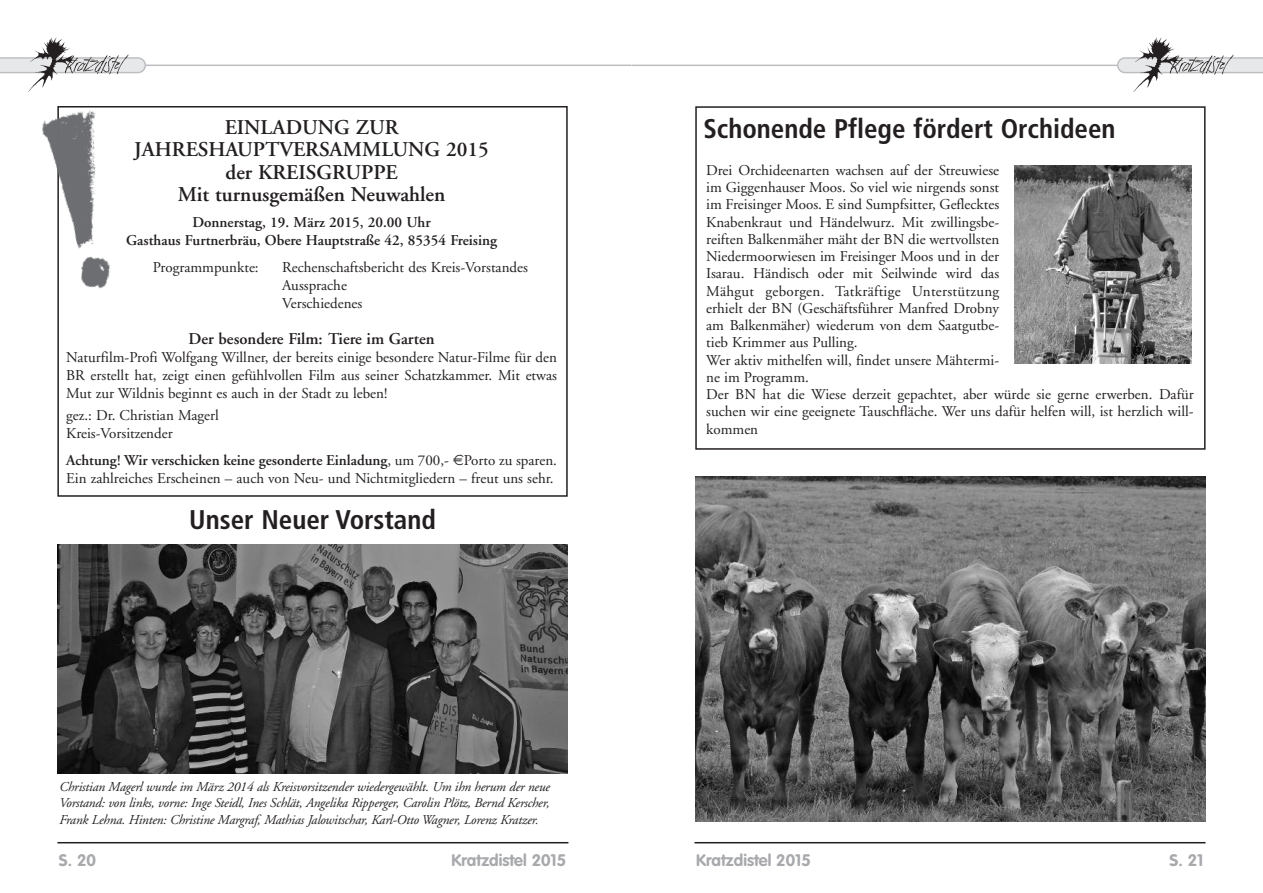
<style>
.page{position:relative;width:1263px;height:893px;background:#fff}
.page>*{position:absolute;margin:0;border:0;box-sizing:border-box;transform-origin:0 0}
.t1{font:700 condensed 27px "Frutiger";color:#231f20}
.t2{font:600 21px/22.5px "Adobe Garamond";color:#231f20;text-align:center}
.t3{font:700 16.5px "VAG Rounded";color:#a8a9ad}
.t4{font:600 16.5px "Adobe Garamond";color:#231f20}
.t5{font:15px/17.2px "Adobe Garamond";color:#231f20}
.t6{font:600 15px/18px "Adobe Garamond";color:#231f20;text-align:center}
.t7{font:italic 13.5px/16.5px "Adobe Garamond";letter-spacing:-.015em;color:#231f20;text-align:justify}
.s1{font-weight:600}
</style>
<div class="page">
<svg style="left:1117px;top:57px;width:146px;height:16px"></svg>
<img style="left:1129px;top:37px;width:106px;height:55px">
<hr style="left:632px;top:65px;width:485px;height:1px;background:#bcbdc0">
<hr style="left:694px;top:842px;width:511px;height:1px;background:#231f20">
<svg style="left:0;top:57px;width:146px;height:16px"></svg>
<img style="left:24px;top:37px;width:106px;height:55px">
<hr style="left:146px;top:65px;width:485px;height:1px;background:#bcbdc0">
<hr style="left:57px;top:842px;width:511px;height:1px;background:#231f20">
<div style="left:57px;top:106px;width:511px;height:391px;border:2px solid #231f20"></div>
<img style="left:42px;top:106px;width:83px;height:202px">
<img style="left:57px;top:544px;width:511px;height:229px">
<div style="left:695px;top:106px;width:510px;height:344px;border:2px solid #231f20"></div>
<img style="left:1014px;top:165px;width:177px;height:199px">
<img style="left:695px;top:476px;width:510px;height:346px">
<h2 class="t2" style="left:134px;top:117px;width:356px">EINLADUNG ZUR<br>JAHRESHAUPTVERSAMMLUNG 2015 der KREISGRUPPE<br>Mit turnusgemäßen Neuwahlen</h2>
<p class="t6" style="left:126px;top:214px;width:372px">Donnerstag, 19. März 2015, 20.00 Uhr<br>Gasthaus Furtnerbräu, Obere Hauptstraße 42, 85354 Freising</p>
<p class="t5" style="left:153px;top:259px;width:107px">Programmpunkte:</p>
<p class="t5" style="left:282px;top:259px;width:247px;line-height:18px">Rechenschaftsbericht des Kreis-Vorstandes<br>Aussprache<br>Verschiedenes</p>
<p class="t4" style="left:189px;top:332px;width:248px">Der besondere Film: Tiere im Garten</p>
<p class="t5" style="left:66px;top:349px;width:492px;line-height:18px;text-align:justify">Naturfilm-Profi Wolfgang Willner, der bereits einige besondere Natur-Filme für den BR erstellt hat, zeigt einen gefühlvollen Film aus seiner Schatzkammer. Mit etwas Mut zur Wildnis beginnt es auch in der Stadt zu leben!</p>
<p class="t5" style="left:66px;top:408px;width:154px;line-height:18px">gez.: Dr. Christian Magerl<br>Kreis-Vorsitzender</p>
<p class="t5" style="left:66px;top:453px;width:492px;line-height:18px"><span class="s1">Achtung! Wir verschicken keine gesonderte Einladung</span>, um 700,- Porto zu sparen.<br>Ein zahlreiches Erscheinen – auch von Neu- und Nichtmitgliedern – freut uns sehr.</p>
<h1 class="t1" style="left:189px;top:509px;width:248px">Unser Neuer Vorstand</h1>
<p class="t7" style="left:59px;top:780px;width:492px">Christian Magerl wurde im März 2014 als Kreisvorsitzender wiedergewählt. Um ihn herum der neue Vorstand: von links, vorne: Inge Steidl, Ines Schlät, Angelika Ripperger, Carolin Plötz, Bernd Kerscher, Frank Lehna. Hinten: Christine Margraf, Mathias Jalowitschar, Karl-Otto Wagner, Lorenz Kratzer.</p>
<h1 class="t1" style="left:703px;top:118px;width:414px">Schonende Pflege fördert Orchideen</h1>
<p class="t5" style="left:706px;top:163px;width:489px">Drei Orchideenarten wachsen auf der Streuwiese<br>im Giggenhauser Moos. So viel wie nirgends sonst<br>im Freisinger Moos. E sind Sumpfsitter, Geflecktes<br>Knabenkraut und Händelwurz. Mit zwillingsbe-<br>reiften Balkenmäher mäht der BN die wertvollsten<br>Niedermoorwiesen im Freisinger Moos und in der<br>Isarau. Händisch oder mit Seilwinde wird das<br>Mähgut geborgen. Tatkräftige Unterstützung<br>erhielt der BN (Geschäftsführer Manfred Drobny<br>am Balkenmäher) wiederum von dem Saatgutbe-<br>tieb Krimmer aus Pulling.<br>Wer aktiv mithelfen will, findet unsere Mähtermi-<br>ne im Programm.<br>Der BN hat die Wiese derzeit gepachtet, aber würde sie gerne erwerben. Dafür suchen wir eine geeignete Tauschfläche. Wer uns dafür helfen will, ist herzlich will&shy;kommen</p>
<p class="t3" style="left:59px;top:854px;width:39px">S. 20</p>
<p class="t3" style="left:451px;top:854px;width:116px">Kratzdistel 2015</p>
<p class="t3" style="left:696px;top:854px;width:116px">Kratzdistel 2015</p>
<p class="t3" style="left:1169px;top:854px;width:35px">S. 21</p>
</div>
